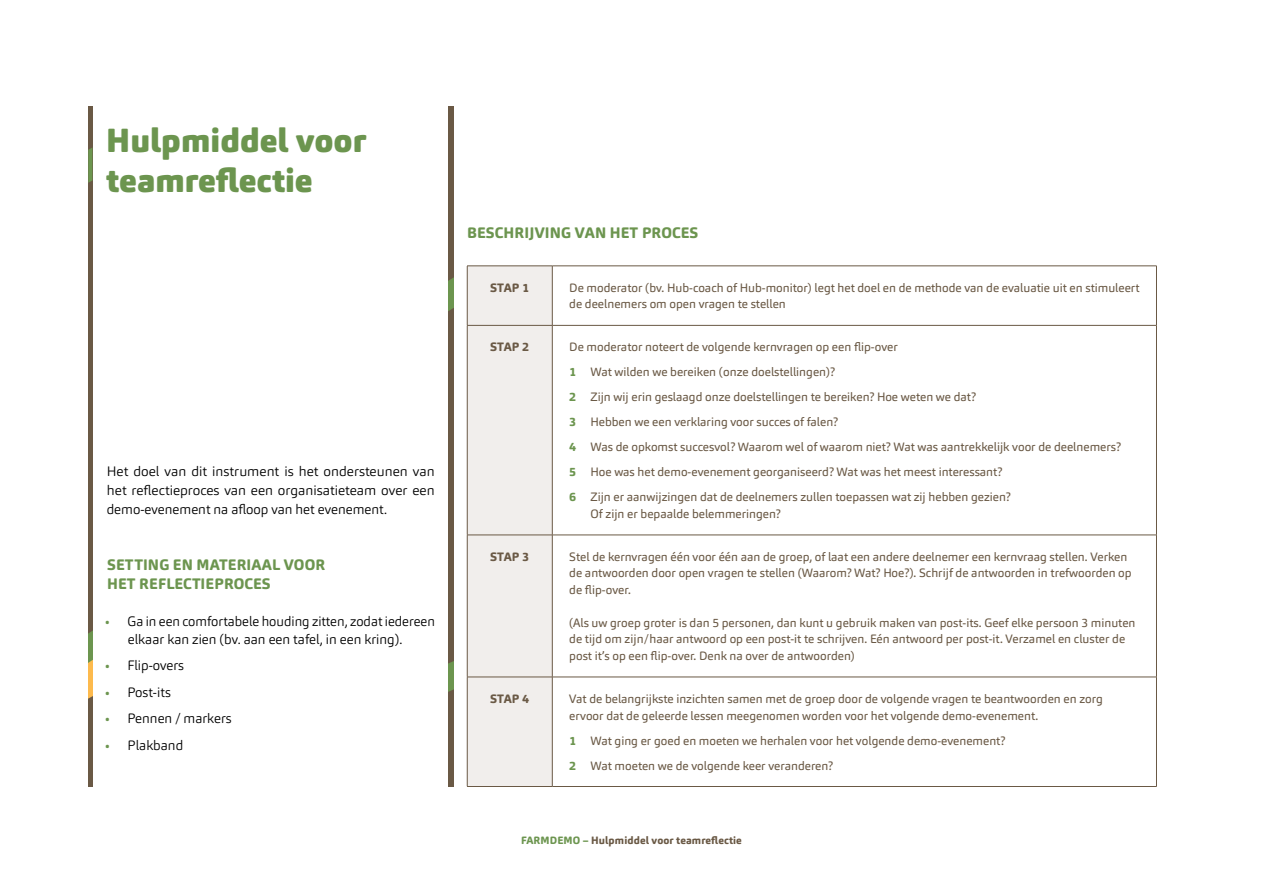
<style>
.page{position:relative;width:1263px;height:893px;background:#fff}
.page>*{position:absolute;margin:0;border:0;box-sizing:border-box;transform-origin:0 0}
.t1{font:900 33px/39.6px "Carnas";color:#6c954f}
.t2{font:800 15px/18.8px "Carnas";letter-spacing:.01em;color:#6c954f}
.t3{font:300 13.5px/18.8px "Carnas";color:#000;text-align:justify}
.t4{font:12px/25px "Carnas";color:#6a5945}
.t5{font:800 12px "Carnas";letter-spacing:-.03em;color:#6a5945}
.t6{font:800 10.5px "Carnas";letter-spacing:.01em;color:#6a5945}
.s1{color:#6c954f}
.s2{font-weight:800;color:#6c954f}
</style>
<div class="page">
<div style="left:468px;top:267px;width:84px;height:519px;background:#f1eeec"></div>
<hr style="left:467px;top:266px;width:85px;height:1px;background:#6a5945">
<hr style="left:467px;top:266px;width:1px;height:59px;background:#6a5945">
<hr style="left:552px;top:266px;width:605px;height:1px;background:#6a5945">
<hr style="left:552px;top:266px;width:1px;height:59px;background:#6a5945">
<hr style="left:1156px;top:266px;width:1px;height:59px;background:#6a5945">
<hr style="left:467px;top:325px;width:85px;height:1px;background:#6a5945">
<hr style="left:467px;top:326px;width:1px;height:209px;background:#6a5945">
<hr style="left:552px;top:325px;width:605px;height:1px;background:#6a5945">
<hr style="left:552px;top:326px;width:1px;height:209px;background:#6a5945">
<hr style="left:1156px;top:326px;width:1px;height:209px;background:#6a5945">
<hr style="left:467px;top:535px;width:85px;height:1px;background:#6a5945">
<hr style="left:467px;top:535px;width:1px;height:142px;background:#6a5945">
<hr style="left:552px;top:535px;width:605px;height:1px;background:#6a5945">
<hr style="left:552px;top:535px;width:1px;height:142px;background:#6a5945">
<hr style="left:1156px;top:535px;width:1px;height:142px;background:#6a5945">
<hr style="left:467px;top:677px;width:85px;height:1px;background:#6a5945">
<hr style="left:467px;top:677px;width:1px;height:109px;background:#6a5945">
<hr style="left:552px;top:677px;width:605px;height:1px;background:#6a5945">
<hr style="left:552px;top:677px;width:1px;height:109px;background:#6a5945">
<hr style="left:1156px;top:677px;width:1px;height:109px;background:#6a5945">
<hr style="left:467px;top:786px;width:85px;height:1px;background:#6a5945">
<hr style="left:552px;top:786px;width:605px;height:1px;background:#6a5945">
<svg style="left:449px;top:106px;width:4px;height:681px;background:#6a5e45"></svg>
<hr style="left:88px;top:106px;width:4px;height:681px;background:#6a5945">
<svg style="left:88px;top:148px;width:4px;height:35px"></svg>
<svg style="left:88px;top:631px;width:4px;height:68px"></svg>
<h1 class="t1" style="left:106px;top:121px;width:262px">Hulpmiddel voor teamreflectie</h1>
<p class="t3" style="left:107px;top:462px;width:329px">Het doel van dit instrument is het ondersteunen van het reflectieproces van een organisatieteam over een demo-evenement na afloop van het evenement.</p>
<p class="t2" style="left:107px;top:555px;width:220px">SETTING EN MATERIAAL VOOR<br>HET REFLECTIEPROCES</p>
<p class="t3" style="left:128px;top:612px;width:309px;line-height:18px;text-indent:-23px"><span class="s1">•</span> Ga in een comfortabele houding zitten, zodat iedereen elkaar kan zien (bv. aan een tafel, in een kring).</p>
<p class="t3" style="left:105px;top:656px;width:80px"><span class="s1">•</span> Flip-overs</p>
<p class="t3" style="left:105px;top:682px;width:67px"><span class="s1">•</span> Post-its</p>
<p class="t3" style="left:105px;top:709px;width:128px"><span class="s1">•</span> Pennen / markers</p>
<p class="t3" style="left:105px;top:735px;width:79px"><span class="s1">•</span> Plakband</p>
<p class="t2" style="left:467px;top:223px;width:233px">BESCHRIJVING VAN HET PROCES</p>
<p class="t5" style="left:490px;top:280px;width:41px">STAP 1</p>
<p class="t4" style="left:569px;top:279px;width:572px;line-height:16.5px">De moderator (bv. Hub-coach of Hub-monitor) legt het doel en de methode van de evaluatie uit en stimuleert de deelnemers om open vragen te stellen</p>
<p class="t5" style="left:490px;top:339px;width:41px">STAP 2</p>
<p class="t4" style="left:569px;top:335px;width:553px">De moderator noteert de volgende kernvragen op een flip-over<br><span class="s2">1</span> Wat wilden we bereiken (onze doelstellingen)?<br><span class="s2">2</span> Zijn wij erin geslaagd onze doelstellingen te bereiken? Hoe weten we dat?<br><span class="s2">3</span> Hebben we een verklaring voor succes of falen?<br><span class="s2">4</span> Was de opkomst succesvol? Waarom wel of waarom niet? Wat was aantrekkelijk voor de deelnemers?<br><span class="s2">5</span> Hoe was het demo-evenement georganiseerd? Wat was het meest interessant?<br><span class="s2">6</span> Zijn er aanwijzingen dat de deelnemers zullen toepassen wat zij hebben gezien?</p>
<p class="t4" style="left:591px;top:501px;width:192px">Of zijn er bepaalde belemmeringen?</p>
<p class="t5" style="left:490px;top:549px;width:41px">STAP 3</p>
<p class="t4" style="left:569px;top:548px;width:564px;line-height:16.5px">Stel de kernvragen één voor één aan de groep, of laat een andere deelnemer een kernvraag stellen. Verken de antwoorden door open vragen te stellen (Waarom? Wat? Hoe?). Schrijf de antwoorden in trefwoorden op de flip-over.</p>
<p class="t4" style="left:569px;top:614px;width:568px;line-height:16.5px">(Als uw groep groter is dan 5 personen, dan kunt u gebruik maken van post-its. Geef elke persoon 3 minuten de tijd om zijn/haar antwoord op een post-it te schrijven. Eén antwoord per post-it. Verzamel en cluster de post it’s op een flip-over. Denk na over de antwoorden)</p>
<p class="t5" style="left:490px;top:691px;width:41px">STAP 4</p>
<p class="t4" style="left:569px;top:690px;width:535px;line-height:16.5px">Vat de belangrijkste inzichten samen met de groep door de volgende vragen te beantwoorden en zorg ervoor dat de geleerde lessen meegenomen worden voor het volgende demo-evenement.</p>
<p class="t4" style="left:569px;top:728px;width:438px"><span class="s2">1</span> Wat ging er goed en moeten we herhalen voor het volgende demo-evenement?<br><span class="s2">2</span> Wat moeten we de volgende keer veranderen?</p>
<p class="t6" style="left:521px;top:833px;width:222px"><span class="s1">FARMDEMO –</span> Hulpmiddel voor teamreflectie</p>
</div>
